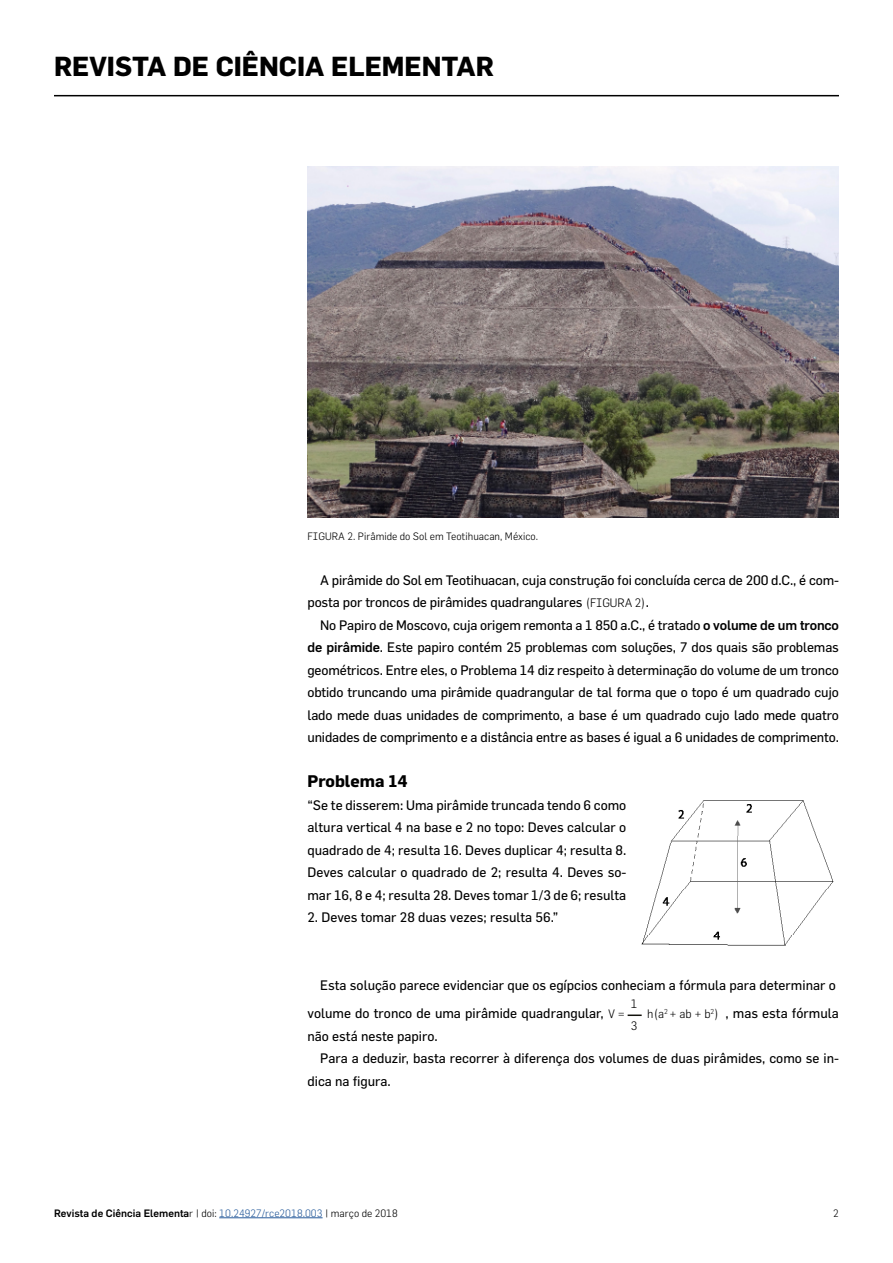
<style>
.page{position:relative;width:893px;height:1263px;background:#fff}
.page>*{position:absolute;margin:0;border:0;box-sizing:border-box;transform-origin:0 0}
.t1{font:700 27px "Flama";color:#000}
.t2{font:700 16.5px "Flama";color:#000}
.t3{font:13.5px/22.5px "Flama";color:#000}
.t4{font:300 12px/21.9px "Flama";color:#000}
.t5{font:500 10.5px "Flama";color:#000}
.t6{font:300 10.5px "Flama";color:#000}
.s1{font-weight:300;font-size:12px}
.s2{font-weight:500}
.s3{font-weight:300}
.s4{font-weight:300;color:#275b9b}
</style>
<div class="page">
<hr style="left:54px;top:95px;width:785px;height:1px;background:#000">
<hr style="left:219px;top:1217px;width:104px;height:1px;background:#275b9b">
<img style="left:307px;top:166px;width:532px;height:351px">
<svg style="left:628px;top:1014px;width:14px;height:2px"></svg>
<img style="left:641px;top:800px;width:193px;height:146px">
<h1 class="t1" style="left:54px;top:50px;width:441px">REVISTA DE CIÊNCIA ELEMENTAR</h1>
<p class="t6" style="left:307px;top:530px;width:232px">FIGURA 2. Pirâmide do Sol em Teotihuacan, México.</p>
<p class="t3" style="left:307px;top:568px;width:533px;text-indent:13px">A pirâmide do Sol em Teotihuacan, cuja construção foi concluída cerca de 200 d.C., é com&shy;posta por troncos de pirâmides quadrangulares <span class="s1">(FIGURA 2)</span>.</p>
<p class="t3" style="left:307px;top:613px;width:533px;text-align:justify;text-indent:13px">No Papiro de Moscovo, cuja origem remonta a 1 850 a.C., é tratado <span class="s2">o volume de um tronco de pirâmide</span>. Este papiro contém 25 problemas com soluções, 7 dos quais são problemas geométricos. Entre eles, o Problema 14 diz respeito à determinação do volume de um tronco obtido truncando uma pirâmide quadrangular de tal forma que o topo é um quadrado cujo lado mede duas unidades de comprimento, a base é um quadrado cujo lado mede quatro unidades de comprimento e a distância entre as bases é igual a 6 unidades de comprimento.</p>
<p class="t2" style="left:307px;top:771px;width:102px">Problema 14</p>
<p class="t3" style="left:307px;top:793px;width:320px;text-align:justify">“Se te disserem: Uma pirâmide truncada tendo 6 como altura vertical 4 na base e 2 no topo: Deves calcular o quadrado de 4; resulta 16. Deves duplicar 4; resulta 8.<br>Deves calcular o quadrado de 2; resulta 4. Deves so&shy;mar 16, 8 e 4; resulta 28. Deves tomar 1/3 de 6; resulta</p>
<p class="t3" style="left:307px;top:906px;width:252px">2. Deves tomar 28 duas vezes; resulta 56.”</p>
<p class="t3" style="left:307px;top:970px;width:530px;line-height:28.5px;text-indent:13px">Esta solução parece evidenciar que os egípcios conheciam a fórmula para determinar o volume do tronco de uma pirâmide quadrangular, <span class="s1">V =</span></p>
<p class="t4" style="left:631px;top:992px;width:8px">1<br>3</p>
<p class="t3" style="left:725px;top:1002px;width:115px">, mas esta fórmula</p>
<p class="t4" style="left:647px;top:1003px;width:73px">h(a<sup>2</sup> + ab + b<sup>2</sup>)</p>
<p class="t3" style="left:307px;top:1024px;width:132px">não está neste papiro.</p>
<p class="t3" style="left:320px;top:1047px;width:520px">Para a deduzir, basta recorrer à diferença dos volumes de duas pirâmides, como se in-</p>
<p class="t3" style="left:307px;top:1069px;width:85px">dica na figura.</p>
<p class="t5" style="left:54px;top:1206px;width:345px">Revista de Ciência Elementa<span class="s3">r | doi:</span> <span class="s4">10.24927/rce2018.003</span> <span class="s3">| março de 2018</span></p>
<p class="t6" style="left:833px;top:1207px;width:7px">2</p>
</div>
